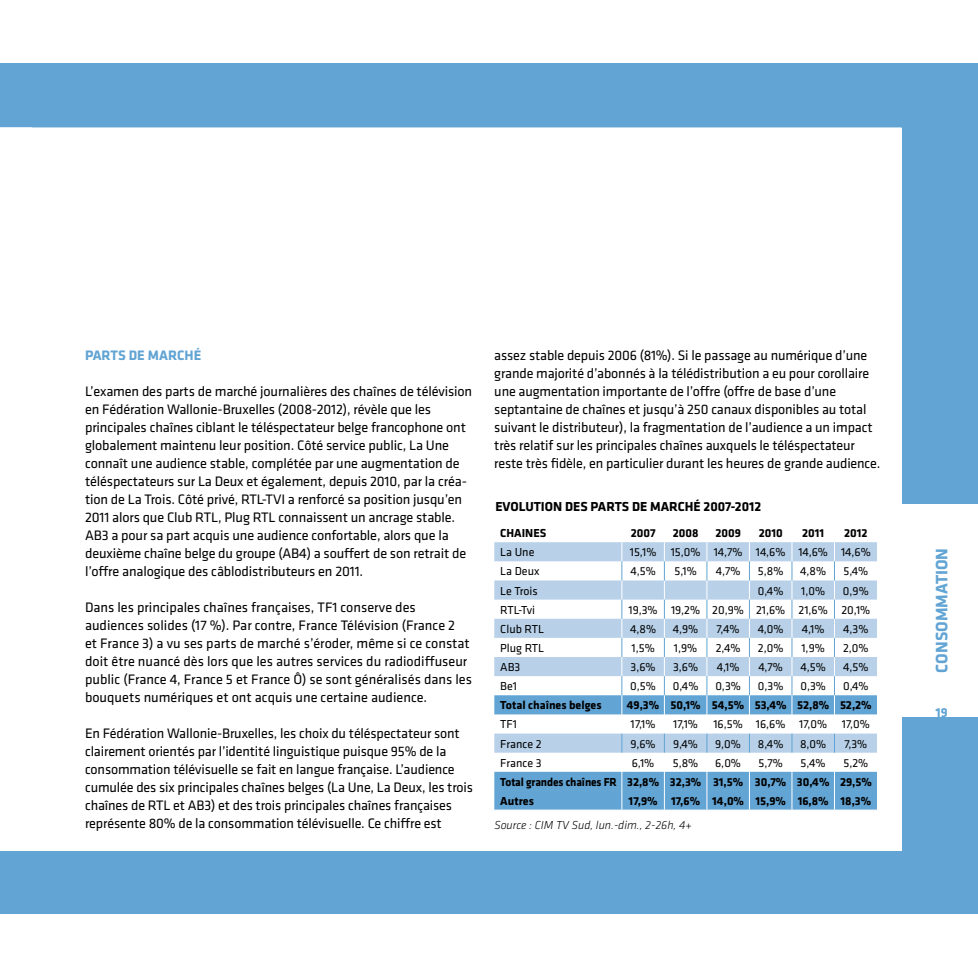
<style>
.page{position:relative;width:978px;height:978px;background:#fff}
.page>*{position:absolute;margin:0;border:0;box-sizing:border-box;transform-origin:0 0}
.t1{font:700 17.25px "Klavika";color:#62a4d3}
.t2{font:14.25px/18px "Klavika";letter-spacing:-.01em;color:#000}
.t3{font:700 14.25px "Klavika";color:#62a4d3}
.t4{font:700 13.5px "Klavika";color:#000}
.t5{font:700 13.5px "Klavika";color:#62a4d3}
.t6{font:12px "Klavika";color:#000}
.t7{font:700 12px "Klavika";color:#000}
.t8{font:700 12px/18.9px "Klavika";color:#000;scale:.95 1}
.t9{font:italic 300 12px "Klavika";color:#000}
</style>
<div class="page">
<div style="left:0;top:64px;width:978px;height:850px;background:#62a4d3"></div>
<div style="left:901px;top:504px;width:77px;height:212px;background:#fff"></div>
<div style="left:32px;top:128px;width:869px;height:722px;background:#fff"></div>
<div style="left:0;top:128px;width:32px;height:722px;background:#fff"></div>
<hr style="left:494px;top:810px;width:128px;height:1px;background:#fff">
<hr style="left:622px;top:810px;width:42px;height:1px;background:#fff">
<hr style="left:664px;top:810px;width:43px;height:1px;background:#fff">
<hr style="left:707px;top:810px;width:42px;height:1px;background:#fff">
<hr style="left:749px;top:810px;width:43px;height:1px;background:#fff">
<hr style="left:792px;top:810px;width:42px;height:1px;background:#fff">
<hr style="left:834px;top:810px;width:43px;height:1px;background:#fff">
<svg style="left:494px;top:542px;width:383px;height:268px"></svg>
<p class="t3" style="left:85px;top:348px;width:118px">PARTS DE MARCHÉ</p>
<p class="t2" style="left:85px;top:383px;width:389px">L’examen des parts de marché journalières des chaînes de télévision en Fédération Wallonie-Bruxelles (2008-2012), révèle que les principales chaînes ciblant le téléspectateur belge francophone ont globalement maintenu leur position. Côté service public, La Une connaît une audience stable, complétée par une augmentation de téléspectateurs sur La Deux et également, depuis 2010, par la créa&shy;tion de La Trois. Côté privé, RTL-TVI a renforcé sa position jusqu’en 2011 alors que Club RTL, Plug RTL connaissent un ancrage stable.<br>AB3 a pour sa part acquis une audience confortable, alors que la deuxième chaîne belge du groupe (AB4) a souffert de son retrait de l’offre analogique des câblodistributeurs en 2011.</p>
<p class="t2" style="left:85px;top:599px;width:388px">Dans les principales chaînes françaises, TF1 conserve des audiences solides (17 %). Par contre, France Télévision (France 2<br>et France 3) a vu ses parts de marché s’éroder, même si ce constat doit être nuancé dès lors que les autres services du radiodiffuseur public (France 4, France 5 et France Ô) se sont généralisés dans les bouquets numériques et ont acquis une certaine audience.</p>
<p class="t2" style="left:85px;top:725px;width:389px">En Fédération Wallonie-Bruxelles, les choix du téléspectateur sont clairement orientés par l’identité linguistique puisque 95% de la consommation télévisuelle se fait en langue française. L’audience cumulée des six principales chaînes belges (La Une, La Deux, les trois chaînes de RTL et AB3) et des trois principales chaînes françaises représente 80% de la consommation télévisuelle. Ce chiffre est</p>
<p class="t2" style="left:494px;top:347px;width:388px">assez stable depuis 2006 (81%). Si le passage au numérique d’une grande majorité d’abonnés à la télédistribution a eu pour corollaire une augmentation importante de l’offre (offre de base d’une septantaine de chaînes et jusqu’à 250 canaux disponibles au total suivant le distributeur), la fragmentation de l’audience a un impact très relatif sur les principales chaînes auxquels le téléspectateur reste très fidèle, en particulier durant les heures de grande audience.</p>
<p class="t4" style="left:495px;top:499px;width:267px">EVOLUTION DES PARTS DE MARCHÉ 2007-2012</p>
<p class="t7" style="left:500px;top:527px;width:48px">CHAINES</p>
<p class="t7" style="left:631px;top:527px;width:26px">2007</p>
<p class="t7" style="left:673px;top:527px;width:27px">2008</p>
<p class="t7" style="left:715px;top:527px;width:27px">2009</p>
<p class="t7" style="left:759px;top:527px;width:25px">2010</p>
<p class="t7" style="left:802px;top:527px;width:23px">2011</p>
<p class="t7" style="left:844px;top:527px;width:25px">2012</p>
<p class="t6" style="left:500px;top:546px;width:36px">La Une</p>
<p class="t6" style="left:630px;top:546px;width:242px">15,1% 15,0% 14,7% 14,6% 14,6% 14,6%</p>
<p class="t6" style="left:500px;top:565px;width:41px">La Deux</p>
<p class="t6" style="left:630px;top:565px;width:27px">4,5%</p>
<p class="t6" style="left:674px;top:565px;width:24px">5,1%</p>
<p class="t6" style="left:716px;top:565px;width:26px">4,7%</p>
<p class="t6" style="left:758px;top:565px;width:27px">5,8%</p>
<p class="t6" style="left:800px;top:565px;width:27px">4,8%</p>
<p class="t6" style="left:843px;top:565px;width:26px">5,4%</p>
<p class="t6" style="left:500px;top:584px;width:39px">Le Trois</p>
<p class="t6" style="left:758px;top:584px;width:27px">0,4%</p>
<p class="t6" style="left:801px;top:584px;width:25px">1,0%</p>
<p class="t6" style="left:843px;top:584px;width:27px">0,9%</p>
<p class="t6" style="left:500px;top:603px;width:36px">RTL-Tvi</p>
<p class="t6" style="left:629px;top:603px;width:243px">19,3% 19,2% 20,9% 21,6% 21,6% 20,1%</p>
<p class="t6" style="left:500px;top:622px;width:45px">Club RTL</p>
<p class="t6" style="left:630px;top:622px;width:27px">4,8%</p>
<p class="t6" style="left:673px;top:622px;width:27px">4,9%</p>
<p class="t6" style="left:717px;top:622px;width:25px">7,4%</p>
<p class="t6" style="left:758px;top:622px;width:28px">4,0%</p>
<p class="t6" style="left:802px;top:622px;width:24px">4,1%</p>
<p class="t6" style="left:843px;top:622px;width:27px">4,3%</p>
<p class="t6" style="left:500px;top:641px;width:45px">Plug RTL</p>
<p class="t6" style="left:631px;top:641px;width:25px">1,5%</p>
<p class="t6" style="left:674px;top:641px;width:25px">1,9%</p>
<p class="t6" style="left:716px;top:641px;width:26px">2,4%</p>
<p class="t6" style="left:758px;top:641px;width:27px">2,0%</p>
<p class="t6" style="left:801px;top:641px;width:25px">1,9%</p>
<p class="t6" style="left:843px;top:641px;width:27px">2,0%</p>
<p class="t6" style="left:500px;top:661px;width:22px">AB3</p>
<p class="t6" style="left:631px;top:661px;width:27px">3,6%</p>
<p class="t6" style="left:673px;top:661px;width:27px">3,6%</p>
<p class="t6" style="left:717px;top:661px;width:24px">4,1%</p>
<p class="t6" style="left:758px;top:661px;width:26px">4,7%</p>
<p class="t6" style="left:800px;top:661px;width:27px">4,5%</p>
<p class="t6" style="left:843px;top:661px;width:27px">4,5%</p>
<p class="t6" style="left:500px;top:680px;width:18px">Be1</p>
<p class="t6" style="left:630px;top:680px;width:27px">0,5%</p>
<p class="t6" style="left:673px;top:680px;width:27px">0,4%</p>
<p class="t6" style="left:715px;top:680px;width:27px">0,3%</p>
<p class="t6" style="left:758px;top:680px;width:27px">0,3%</p>
<p class="t6" style="left:800px;top:680px;width:27px">0,3%</p>
<p class="t6" style="left:843px;top:680px;width:27px">0,4%</p>
<p class="t7" style="left:500px;top:699px;width:103px">Total chaînes belges</p>
<p class="t7" style="left:627px;top:699px;width:246px">49,3% 50,1% 54,5% 53,4% 52,8% 52,2%</p>
<p class="t6" style="left:500px;top:718px;width:18px">TF1</p>
<p class="t6" style="left:631px;top:718px;width:26px">17,1%</p>
<p class="t6" style="left:673px;top:718px;width:26px">17,1%</p>
<p class="t6" style="left:713px;top:718px;width:158px">16,5% 16,6% 17,0% 17,0%</p>
<p class="t6" style="left:500px;top:737px;width:43px">France 2</p>
<p class="t6" style="left:630px;top:737px;width:27px">9,6%</p>
<p class="t6" style="left:673px;top:737px;width:26px">9,4%</p>
<p class="t6" style="left:715px;top:737px;width:27px">9,0%</p>
<p class="t6" style="left:758px;top:737px;width:27px">8,4%</p>
<p class="t6" style="left:800px;top:737px;width:28px">8,0%</p>
<p class="t6" style="left:844px;top:737px;width:25px">7,3%</p>
<p class="t6" style="left:500px;top:756px;width:43px">France 3</p>
<p class="t6" style="left:632px;top:756px;width:24px">6,1%</p>
<p class="t6" style="left:673px;top:756px;width:27px">5,8%</p>
<p class="t6" style="left:715px;top:756px;width:27px">6,0%</p>
<p class="t6" style="left:758px;top:756px;width:26px">5,7%</p>
<p class="t6" style="left:801px;top:756px;width:26px">5,4%</p>
<p class="t6" style="left:843px;top:756px;width:26px">5,2%</p>
<p class="t8" style="left:500px;top:773px;width:393px">Total grandes chaînes FR 32,8% 32,3% 31,5% 30,7% 30,4% 29,5%<br>Autres</p>
<p class="t7" style="left:629px;top:794px;width:244px">17,9% 17,6% 14,0% 15,9% 16,8% 18,3%</p>
<p class="t9" style="left:494px;top:819px;width:199px">Source : CIM TV Sud, lun.-dim., 2-26h, 4+</p>
<p class="t1" style="left:932px;top:672px;width:126px;rotate:-90deg">CONSOMMATION</p>
<p class="t5" style="left:935px;top:705px;width:14px">19</p>
</div>
